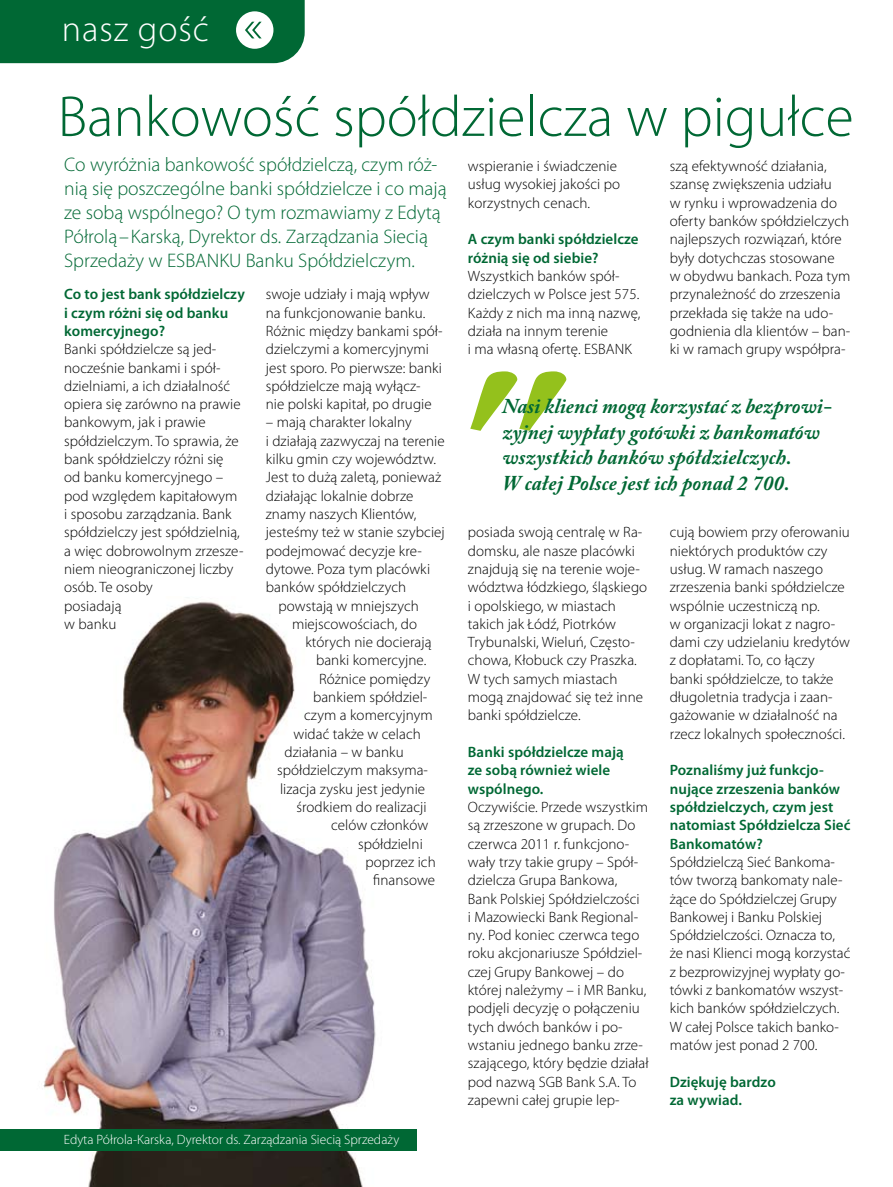
<style>
.page{position:relative;width:893px;height:1187px;background:#fff}
.page>*{position:absolute;margin:0;border:0;box-sizing:border-box;transform-origin:0 0}
.t1{font:300 58.05px "Myriad Pro";color:#006834}
.t2{font:300 36px "Myriad Pro";letter-spacing:.025em;color:#fff}
.t3{font:italic 700 21px/25.5px "Adobe Caslon Pro";letter-spacing:.005em;color:#006834}
.t4{font:300 19.65px/24px "Myriad Pro";color:#006834}
.t5{font:300 15px/18.3px "Myriad Pro";letter-spacing:.005em;color:#000}
.t6{font:600 15px/18.3px "Myriad Pro";letter-spacing:.005em;color:#006834}
.t7{font:300 13.5px "Myriad Pro";color:#fff}
</style>
<div class="page">
<img style="left:43px;top:597px;width:333px;height:589px">
<svg style="left:0;top:0;width:305px;height:63px;background:#107141"></svg>
<div style="left:0;top:1129px;width:417px;height:22px;background:#006834"></div>
<svg style="left:470px;top:371px;width:96px;height:60px"></svg>
<h2 class="t2" style="left:62px;top:9px;width:148px">nasz gość</h2>
<h1 class="t1" style="left:58px;top:85px;width:797px">Bankowość spółdzielcza w pigułce</h1>
<p class="t5" style="left:670px;top:157px;width:182px">szą efektywność działania, szansę zwiększenia udziału<br>w rynku i wprowadzenia do oferty banków spółdzielczych najlepszych rozwiązań, które były dotychczas stosowane<br>w obydwu bankach. Poza tym przynależność do zrzeszenia przekłada się także na udo&shy;godnienia dla klientów – ban&shy;ki w ramach grupy współpra-</p>
<h3 class="t4" style="left:64px;top:153px;width:384px">Co wyróżnia bankowość spółdzielczą, czym róż&shy;nią się poszczególne banki spółdzielcze i co mają ze sobą wspólnego? O tym rozmawiamy z Edytą Półrolą–Karską, Dyrektor ds. Zarządzania Siecią Sprzedaży w ESBANKU Banku Spółdzielczym.</h3>
<p class="t5" style="left:468px;top:157px;width:154px">wspieranie i świadczenie usług wysokiej jakości po korzystnych cenach.</p>
<p class="t6" style="left:468px;top:230px;width:172px">A czym banki spółdzielcze różnią się od siebie?</p>
<p class="t5" style="left:468px;top:267px;width:174px">Wszystkich banków spół&shy;dzielczych w Polsce jest 575.<br>Każdy z nich ma inną nazwę, działa na innym terenie<br>i ma własną ofertę. ESBANK</p>
<p class="t5" style="left:266px;top:285px;width:178px">swoje udziały i mają wpływ na funkcjonowanie banku.<br>Różnic między bankami spół&shy;dzielczymi a komercyjnymi jest sporo. Po pierwsze: banki spółdzielcze mają wyłącz&shy;nie polski kapitał, po drugie</p>
<p class="t5" style="left:266px;top:413px;width:147px">– mają charakter lokalny</p>
<p class="t5" style="left:266px;top:432px;width:180px">i działają zazwyczaj na terenie</p>
<p class="t5" style="left:266px;top:450px;width:172px">kilku gmin czy województw.</p>
<p class="t5" style="left:266px;top:468px;width:177px">Jest to dużą zaletą, ponieważ</p>
<p class="t5" style="left:266px;top:486px;width:149px">działając lokalnie dobrze</p>
<p class="t5" style="left:266px;top:505px;width:152px">znamy naszych Klientów,</p>
<p class="t5" style="left:266px;top:523px;width:181px">jesteśmy też w stanie szybciej</p>
<p class="t5" style="left:266px;top:541px;width:158px">podejmować decyzje kre-</p>
<p class="t5" style="left:266px;top:560px;width:166px">dytowe. Poza tym placówki</p>
<p class="t5" style="left:266px;top:578px;width:142px">banków spółdzielczych</p>
<p class="t5" style="left:278px;top:596px;width:142px">powstają w mniejszych</p>
<p class="t5" style="left:292px;top:615px;width:127px">miejscowościach, do</p>
<p class="t5" style="left:305px;top:633px;width:127px">których nie docierają</p>
<p class="t5" style="left:316px;top:651px;width:112px">banki komercyjne.</p>
<p class="t5" style="left:319px;top:669px;width:113px">Różnice pomiędzy</p>
<p class="t5" style="left:313px;top:688px;width:116px">bankiem spółdziel-</p>
<p class="t5" style="left:304px;top:706px;width:130px">czym a komercyjnym</p>
<p class="t5" style="left:293px;top:724px;width:129px">widać także w celach</p>
<p class="t5" style="left:284px;top:743px;width:121px">działania – w banku</p>
<p class="t5" style="left:277px;top:761px;width:153px">spółdzielczym maksyma-</p>
<p class="t5" style="left:280px;top:779px;width:147px">lizacja zysku jest jedynie</p>
<p class="t5" style="left:296px;top:798px;width:132px">środkiem do realizacji</p>
<p class="t5" style="left:331px;top:816px;width:99px">celów członków</p>
<p class="t5" style="left:358px;top:834px;width:66px">spółdzielni</p>
<p class="t5" style="left:365px;top:852px;width:72px">poprzez ich</p>
<p class="t5" style="left:373px;top:871px;width:64px">finansowe</p>
<p class="t6" style="left:64px;top:285px;width:182px">Co to jest bank spółdzielczy i czym różni się od banku komercyjnego?</p>
<p class="t5" style="left:64px;top:340px;width:181px">Banki spółdzielcze są jed&shy;nocześnie bankami i spół&shy;dzielniami, a ich działalność opiera się zarówno na prawie bankowym, jak i prawie spółdzielczym. To sprawia, że bank spółdzielczy różni się od banku komercyjnego – pod względem kapitałowym i sposobu zarządzania. Bank spółdzielczy jest spółdzielnią, a więc dobrowolnym zrzesze&shy;niem nieograniczonej liczby osób. Te osoby<br>posiadają<br>w banku</p>
<h3 class="t3" style="left:502px;top:393px;width:331px">Nasi klienci mogą korzystać z bezprowi&shy;zyjnej wypłaty gotówki z bankomatów wszystkich banków spółdzielczych.<br>W całej Polsce jest ich ponad 2 700.</h3>
<p class="t5" style="left:670px;top:523px;width:182px">cują bowiem przy oferowaniu niektórych produktów czy usług. W ramach naszego zrzeszenia banki spółdzielcze wspólnie uczestniczą np.<br>w organizacji lokat z nagro&shy;dami czy udzielaniu kredytów z dopłatami. To, co łączy banki spółdzielcze, to także długoletnia tradycja i zaan&shy;gażowanie w działalność na rzecz lokalnych społeczności.</p>
<p class="t6" style="left:670px;top:760px;width:182px">Poznaliśmy już funkcjo&shy;nujące zrzeszenia banków spółdzielczych, czym jest natomiast Spółdzielcza Sieć<br>Bankomatów?</p>
<p class="t5" style="left:670px;top:852px;width:182px">Spółdzielczą Sieć Bankoma&shy;tów tworzą bankomaty nale&shy;żące do Spółdzielczej Grupy<br>Bankowej i Banku Polskiej<br>Spółdzielczości. Oznacza to, że nasi Klienci mogą korzystać z bezprowizyjnej wypłaty go&shy;tówki z bankomatów wszyst&shy;kich banków spółdzielczych.<br>W całej Polsce takich banko&shy;matów jest ponad 2 700.</p>
<p class="t6" style="left:670px;top:1071px;width:108px">Dziękuję bardzo za wywiad.</p>
<p class="t5" style="left:468px;top:523px;width:181px">posiada swoją centralę w Ra&shy;domsku, ale nasze placówki znajdują się na terenie woje&shy;wództwa łódzkiego, śląskiego i opolskiego, w miastach takich jak Łódź, Piotrków<br>Trybunalski, Wieluń, Często&shy;chowa, Kłobuck czy Praszka.<br>W tych samych miastach mogą znajdować się też inne banki spółdzielcze.</p>
<p class="t6" style="left:468px;top:742px;width:157px">Banki spółdzielcze mają ze sobą również wiele wspólnego.</p>
<p class="t5" style="left:468px;top:798px;width:182px">Oczywiście. Przede wszystkim są zrzeszone w grupach. Do czerwca 2011 r. funkcjono&shy;wały trzy takie grupy – Spół&shy;dzielcza Grupa Bankowa,<br>Bank Polskiej Spółdzielczości<br>i Mazowiecki Bank Regional&shy;ny. Pod koniec czerwca tego roku akcjonariusze Spółdziel&shy;czej Grupy Bankowej – do której należymy – i MR Banku, podjęli decyzję o połączeniu tych dwóch banków i po&shy;wstaniu jednego banku zrze&shy;szającego, który będzie działał pod nazwą SGB Bank S.A. To zapewni całej grupie lep-</p>
<p class="t7" style="left:64px;top:1131px;width:337px">Edyta Półrola-Karska, Dyrektor ds. Zarządzania Siecią Sprzedaży</p>
</div>
